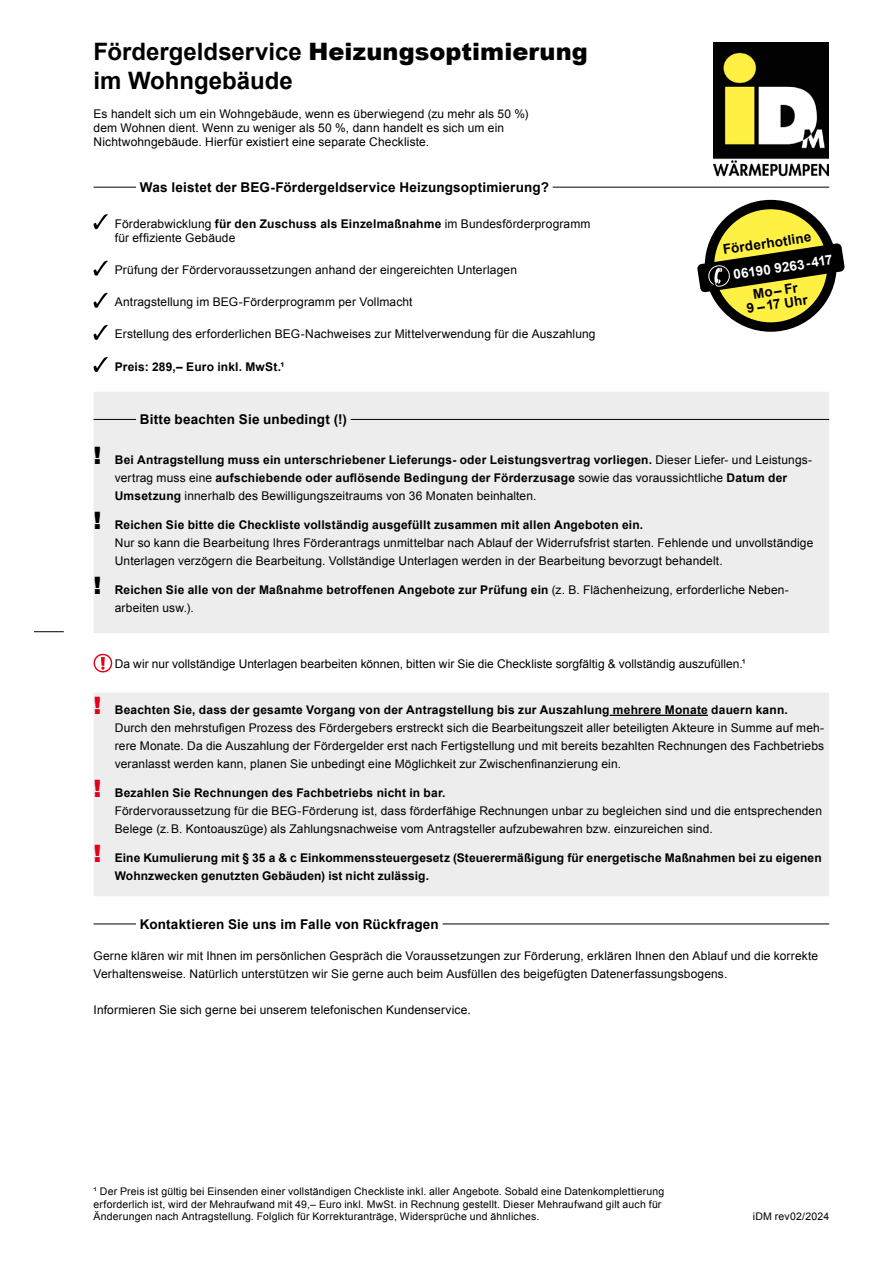
<style>
.page{position:relative;width:893px;height:1263px;background:#fff}
.page>*{position:absolute;margin:0;border:0;box-sizing:border-box;transform-origin:0 0}
.t1{font:700 24px/28.8px "Arial";color:#000}
.t2{font:700 13.5px/13.5px "Arial";letter-spacing:.015em;color:#000;text-align:center}
.t3{font:700 13.5px "Arial";color:#fff}
.t4{font:12px/18px "Arial";letter-spacing:.01em;color:#000}
.t5{font:700 12px/18px "Arial";letter-spacing:.015em;color:#000}
.t6{font:10.5px/12.6px "Arial";letter-spacing:.015em;color:#000}
.s1{font-weight:900}
.s2{font-weight:700}
.s3{font-weight:900;font-size:24px}
.s4{font-weight:400}
.s5{font-weight:900;font-size:24px;color:#e2001a}
</style>
<div class="page">
<hr style="left:34px;top:631px;width:30px;height:1px;background:#000">
<svg style="left:94px;top:392px;width:735px;height:504px;background:#efefef"></svg>
<hr style="left:94px;top:187px;width:42px;height:1px;background:#000">
<hr style="left:553px;top:187px;width:276px;height:1px;background:#000">
<svg style="left:94px;top:214px;width:14px;height:15px"></svg>
<svg style="left:94px;top:261px;width:14px;height:15px"></svg>
<svg style="left:94px;top:293px;width:14px;height:15px"></svg>
<svg style="left:94px;top:325px;width:14px;height:15px"></svg>
<svg style="left:94px;top:357px;width:14px;height:15px"></svg>
<hr style="left:94px;top:419px;width:42px;height:1px;background:#000">
<hr style="left:351px;top:419px;width:478px;height:1px;background:#000">
<svg style="left:93px;top:654px;width:19px;height:18px"></svg>
<hr style="left:610px;top:715px;width:98px;height:1px;background:#000">
<hr style="left:94px;top:923px;width:42px;height:1px;background:#000">
<hr style="left:443px;top:923px;width:386px;height:1px;background:#000">
<svg style="left:709px;top:205px;width:123px;height:122px;background:#d4c838"></svg>
<div style="left:705px;top:200px;width:132px;height:132px;border:9px solid #000;border-radius:50%"></div>
<svg style="left:697px;top:243px;width:148px;height:49px;background:#635f2b"></svg>
<img style="left:714px;top:43px;width:115px;height:134px">
<h1 class="t1" style="left:94px;top:39px;width:496px">Fördergeldservice <span class="s1">Heizungsoptimierung </span>im Wohngebäude</h1>
<p class="t4" style="left:94px;top:107px;width:436px;line-height:14.4px">Es handelt sich um ein Wohngebäude, wenn es überwiegend (zu mehr als 50 %) dem Wohnen dient. Wenn zu weniger als 50 %, dann handelt es sich um ein<br>Nichtwohngebäude. Hierfür existiert eine separate Checkliste.</p>
<p class="t2" style="left:140px;top:182px;width:411px">Was leistet der BEG-Fördergeldservice Heizungsoptimierung?</p>
<p class="t4" style="left:115px;top:217px;width:477px;line-height:14.4px">Förderabwicklung <span class="s2">für den Zuschuss als Einzelmaßnahme</span> im Bundesförderprogramm für effiziente Gebäude</p>
<p class="t4" style="left:115px;top:262px;width:404px">Prüfung der Fördervoraussetzungen anhand der eingereichten Unterlagen</p>
<p class="t4" style="left:115px;top:294px;width:299px">Antragstellung im BEG-Förderprogramm per Vollmacht</p>
<p class="t4" style="left:115px;top:326px;width:482px">Erstellung des erforderlichen BEG-Nachweises zur Mittelverwendung für die Auszahlung</p>
<p class="t5" style="left:115px;top:358px;width:171px">Preis: 289,– Euro inkl. MwSt.¹</p>
<p class="t2" style="left:722px;top:245px;width:90px;rotate:-9deg">Förderhotline</p>
<p class="t2" style="left:744px;top:290px;width:63px;rotate:-9deg">Mo– Fr<br>9 – 17 Uhr</p>
<p class="t3" style="left:732px;top:266px;width:102px;rotate:-9deg">06190 9263 - 417</p>
<p class="t2" style="left:140px;top:414px;width:209px">Bitte beachten Sie unbedingt (!)</p>
<p class="t5" style="left:115px;top:452px;width:699px;text-indent:-21px"><span class="s3">!</span> Bei Antragstellung muss ein unterschriebener Lieferungs- oder Leistungsvertrag vorliegen. <span class="s4">Dieser Liefer- und Leistungs&shy;vertrag muss eine</span> aufschiebende oder auflösende Bedingung der Förderzusage <span class="s4">sowie das voraussichtliche</span> Datum der<br>Umsetzung <span class="s4">innerhalb des Bewilligungszeitraums von 36 Monaten beinhalten.</span></p>
<p class="t4" style="left:115px;top:517px;width:700px;text-indent:-21px"><span class="s3">!</span> <span class="s2">Reichen Sie bitte die Checkliste vollständig ausgefüllt zusammen mit allen Angeboten ein.<br></span>Nur so kann die Bearbeitung Ihres Förderantrags unmittelbar nach Ablauf der Widerrufsfrist starten. Fehlende und unvollständige<br>Unterlagen verzögern die Bearbeitung. Vollständige Unterlagen werden in der Bearbeitung bevorzugt behandelt.</p>
<p class="t5" style="left:115px;top:582px;width:676px;text-indent:-21px"><span class="s3">!</span> Reichen Sie alle von der Maßnahme betroffenen Angebote zur Prüfung ein <span class="s4">(z. B. Flächenheizung, erforderliche Neben&shy;arbeiten usw.).</span></p>
<p class="t4" style="left:115px;top:656px;width:632px">Da wir nur vollständige Unterlagen bearbeiten können, bitten wir Sie die Checkliste sorgfältig &amp; vollständig auszufüllen.¹</p>
<p class="t4" style="left:115px;top:701px;width:711px;text-indent:-21px"><span class="s5">!</span> <span class="s2">Beachten Sie, dass der gesamte Vorgang von der Antragstellung bis zur Auszahlung mehrere Monate dauern kann.<br></span>Durch den mehrstufigen Prozess des Fördergebers erstreckt sich die Bearbeitungszeit aller beteiligten Akteure in Summe auf meh&shy;rere Monate. Da die Auszahlung der Fördergelder erst nach Fertigstellung und mit bereits bezahlten Rechnungen des Fachbetriebs veranlasst werden kann, planen Sie unbedingt eine Möglichkeit zur Zwischenfinanzierung ein.</p>
<p class="t4" style="left:115px;top:785px;width:709px;text-indent:-21px"><span class="s5">!</span> <span class="s2">Bezahlen Sie Rechnungen des Fachbetriebs nicht in bar.<br></span>Fördervoraussetzung für die BEG-Förderung ist, dass förderfähige Rechnungen unbar zu begleichen sind und die entsprechenden<br>Belege (z. B. Kontoauszüge) als Zahlungsnachweise vom Antragsteller aufzubewahren bzw. einzureichen sind.</p>
<p class="t5" style="left:115px;top:849px;width:708px;text-indent:-21px"><span class="s5">!</span> Eine Kumulierung mit § 35 a &amp; c Einkommenssteuergesetz (Steuerermäßigung für energetische Maßnahmen bei zu eigenen<br>Wohnzwecken genutzten Gebäuden) ist nicht zulässig.</p>
<p class="t2" style="left:140px;top:918px;width:300px">Kontaktieren Sie uns im Falle von Rückfragen</p>
<p class="t4" style="left:94px;top:948px;width:726px">Gerne klären wir mit Ihnen im persönlichen Gespräch die Voraussetzungen zur Förderung, erklären Ihnen den Ablauf und die korrekte<br>Verhaltensweise. Natürlich unterstützen wir Sie gerne auch beim Ausfüllen des beigefügten Datenerfassungsbogens.</p>
<p class="t4" style="left:94px;top:1002px;width:379px">Informieren Sie sich gerne bei unserem telefonischen Kundenservice.</p>
<p class="t6" style="left:94px;top:1186px;width:572px">¹ Der Preis ist gültig bei Einsenden einer vollständigen Checkliste inkl. aller Angebote. Sobald eine Datenkomplettierung erforderlich ist, wird der Mehraufwand mit 49,– Euro inkl. MwSt. in Rechnung gestellt. Dieser Mehraufwand gilt auch für<br>Änderungen nach Antragstellung. Folglich für Korrekturanträge, Widersprüche und ähnliches.</p>
<p class="t6" style="left:753px;top:1211px;width:78px">iDM rev02/2024</p>
</div>
